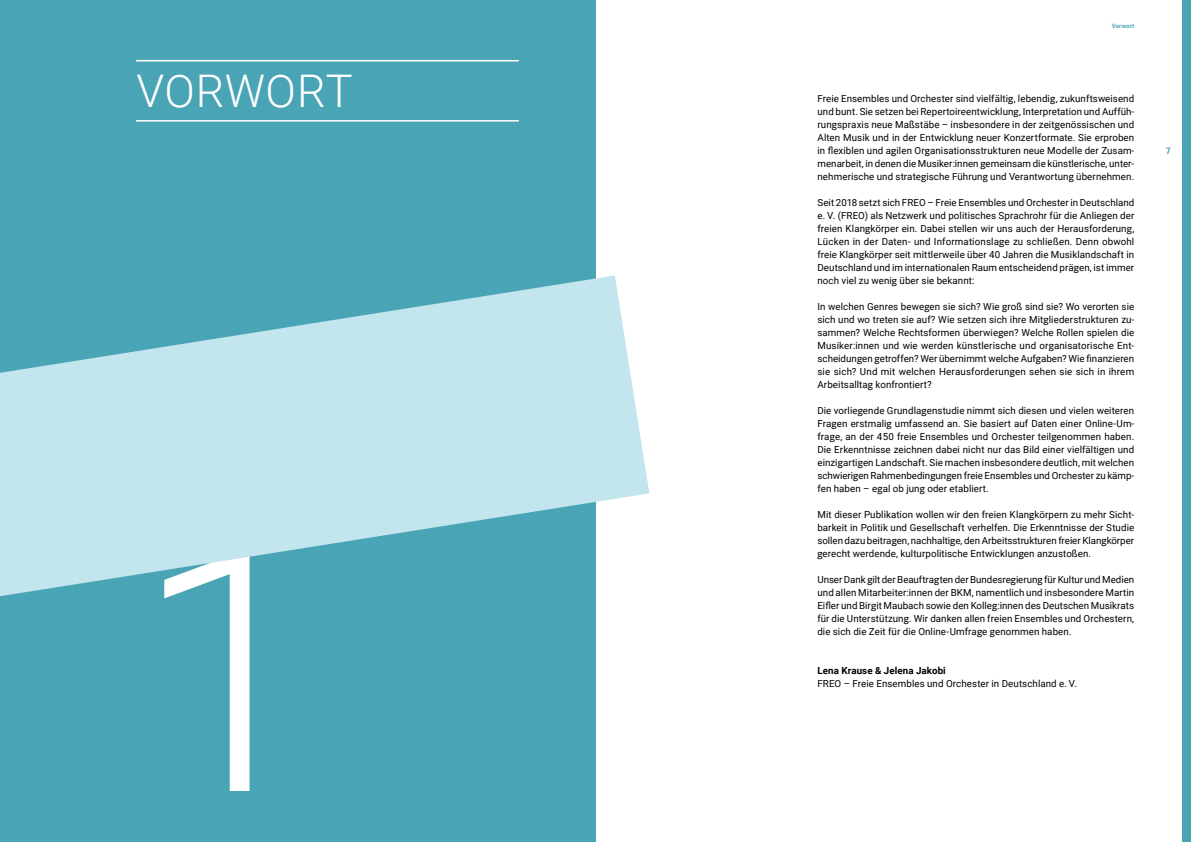
<style>
.page{position:relative;width:1191px;height:842px;background:#fff}
.page>*{position:absolute;margin:0;border:0;box-sizing:border-box;transform-origin:0 0}
.t1{font:300 338.4px "Roboto";color:#fff}
.t2{font:300 45px "Roboto";letter-spacing:.01em;color:#fff}
.t3{font:9.8px/13px "Roboto";letter-spacing:.01em;color:#000;text-align:justify}
.t4{font:700 9.8px "Roboto";letter-spacing:.01em;color:#000}
.t5{font:700 9px "Roboto Condensed";color:#49a4b6}
.t6{font:700 6px "Roboto";letter-spacing:.025em;color:#49a4b6}
</style>
<div class="page">
<div style="left:0;top:0;width:595px;height:842px;background:#49a4b6"></div>
<hr style="left:136px;top:120px;width:383px;height:2px;background:#fff">
<hr style="left:136px;top:60px;width:383px;height:1px;background:#fff">
<div style="left:1182px;top:0;width:9px;height:842px;background:#49a4b6"></div>
<svg style="left:0;top:275px;width:649px;height:321px;fill:#c3e5ed"></svg>
<h2 class="t2" style="left:136px;top:74px;width:218px">VORWORT</h2>
<h1 class="t1" style="left:135px;top:547px;width:189px">1</h1>
<p class="t6" style="left:1111px;top:24px;width:24px">Vorwort</p>
<p class="t3" style="left:817px;top:91px;width:318px">Freie Ensembles und Orchester sind vielfältig, lebendig, zukunftsweisend und bunt. Sie setzen bei Repertoireentwicklung, Interpretation und Auffüh&shy;rungspraxis neue Maßstäbe – insbesondere in der zeitgenössischen und Alten Musik und in der Entwicklung neuer Konzertformate. Sie erproben in flexiblen und agilen Organisationsstrukturen neue Modelle der Zusam&shy;menarbeit, in denen die Musiker:innen gemeinsam die künstlerische, unter&shy;nehmerische und strategische Führung und Verantwortung übernehmen.</p>
<p class="t3" style="left:817px;top:195px;width:318px">Seit 2018 setzt sich FREO – Freie Ensembles und Orchester in Deutschland e. V. (FREO) als Netzwerk und politisches Sprachrohr für die Anliegen der freien Klangkörper ein. Dabei stellen wir uns auch der Herausforderung, Lücken in der Daten- und Informationslage zu schließen. Denn obwohl freie Klangkörper seit mittlerweile über 40 Jahren die Musiklandschaft in Deutschland und im internationalen Raum entscheidend prägen, ist immer noch viel zu wenig über sie bekannt:</p>
<p class="t3" style="left:817px;top:299px;width:318px">In welchen Genres bewegen sie sich? Wie groß sind sie? Wo verorten sie sich und wo treten sie auf? Wie setzen sich ihre Mitgliederstrukturen zu&shy;sammen? Welche Rechtsformen überwiegen? Welche Rollen spielen die Musiker:innen und wie werden künstlerische und organisatorische Ent&shy;scheidungen getroffen? Wer übernimmt welche Aufgaben? Wie finanzieren sie sich? Und mit welchen Herausforderungen sehen sie sich in ihrem Arbeitsalltag konfrontiert?</p>
<p class="t3" style="left:817px;top:403px;width:318px">Die vorliegende Grundlagenstudie nimmt sich diesen und vielen weiteren Fragen erstmalig umfassend an. Sie basiert auf Daten einer Online-Um&shy;frage, an der 450 freie Ensembles und Orchester teilgenommen haben.<br>Die Erkenntnisse zeichnen dabei nicht nur das Bild einer vielfältigen und einzigartigen Landschaft. Sie machen insbesondere deutlich, mit welchen schwierigen Rahmenbedingungen freie Ensembles und Orchester zu kämp&shy;fen haben – egal ob jung oder etabliert.</p>
<p class="t3" style="left:817px;top:507px;width:318px">Mit dieser Publikation wollen wir den freien Klangkörpern zu mehr Sicht&shy;barkeit in Politik und Gesellschaft verhelfen. Die Erkenntnisse der Studie sollen dazu beitragen, nachhaltige, den Arbeitsstrukturen freier Klangkörper gerecht werdende, kulturpolitische Entwicklungen anzustoßen.</p>
<p class="t3" style="left:817px;top:572px;width:318px">Unser Dank gilt der Beauftragten der Bundesregierung für Kultur und Medien und allen Mitarbeiter:innen der BKM, namentlich und insbesondere Martin Eifler und Birgit Maubach sowie den Kolleg:innen des Deutschen Musikrats für die Unterstützung. Wir danken allen freien Ensembles und Orchestern, die sich die Zeit für die Online-Umfrage genommen haben.</p>
<p class="t4" style="left:817px;top:663px;width:130px">Lena Krause &amp; Jelena Jakobi</p>
<p class="t3" style="left:817px;top:676px;width:261px">FREO – Freie Ensembles und Orchester in Deutschland e. V.</p>
<p class="t5" style="left:1166px;top:145px;width:6px">7</p>
</div>
